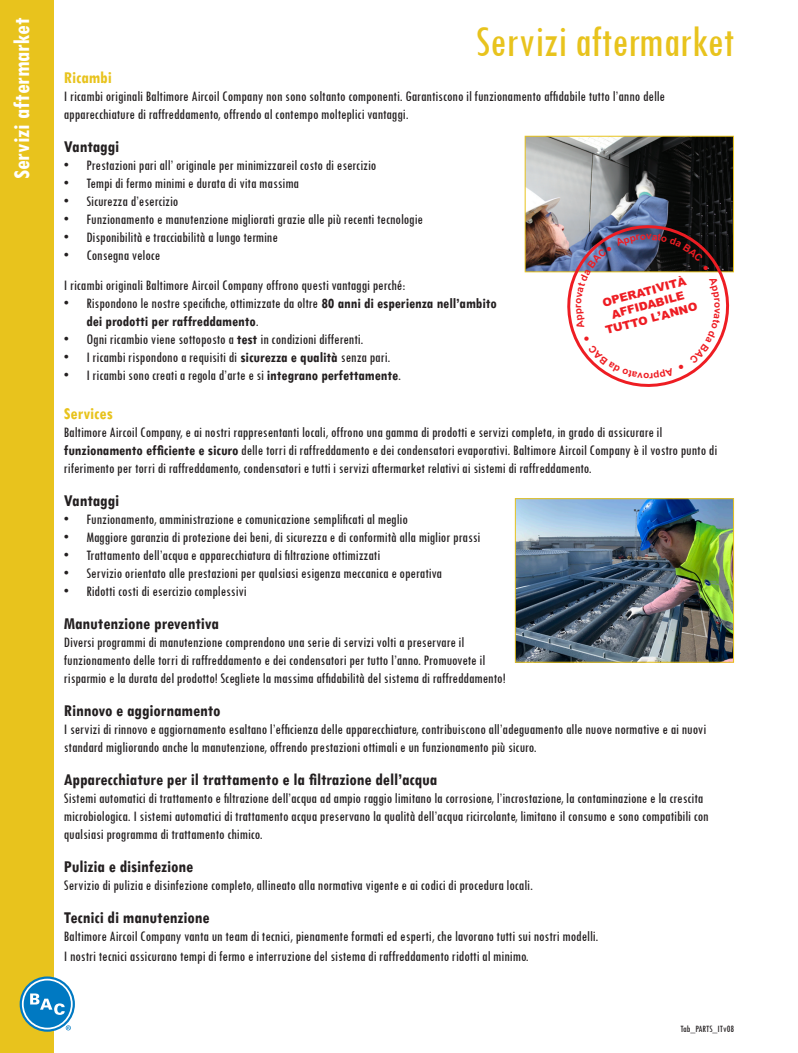
<style>
.page{position:relative;width:798px;height:1053px;background:#fff}
.page>*{position:absolute;margin:0;border:0;box-sizing:border-box;transform-origin:0 0}
.t1{font:condensed 45px "Tw Cen";color:#e8c31d}
.t2{font:700 condensed 23.75px "Tw Cen";color:#fff}
.t3{font:700 condensed 17.5px "Tw Cen";color:#231f20}
.t4{font:700 condensed 17.5px "Tw Cen";color:#e8c31d}
.t5{font:condensed 15px/18px "Tw Cen";color:#231f20}
.t6{font:700 condensed 15px/18px "Tw Cen";color:#231f20}
.t7{font:900 11.38px/13.8px "Arial";color:#ee1d23;text-align:center}
.t8{font:condensed 10px "Tw Cen";color:#231f20}
.t9{font:700 9.88px "Arial";color:#ee1d23}
.s1{font-weight:400}
.s2{font-weight:700}
</style>
<div class="page">
<div style="left:0;top:0;width:53px;height:1052px;background:#e8c31d"></div>
<svg style="left:20px;top:976px;width:55px;height:55px"></svg>
<svg style="left:22px;top:978px;width:51px;height:51px"></svg>
<div style="left:24px;top:980px;width:47px;height:47px;background:#0079c2;border-radius:50%"></div>
<svg style="left:30px;top:993px;width:35px;height:21px"></svg>
<svg style="left:66px;top:1025px;width:5px;height:5px"></svg>
<img style="left:526px;top:138px;width:205px;height:132px">
<div style="left:524px;top:136px;width:209px;height:136px;border:1px solid #e8c31d"></div>
<img style="left:517px;top:500px;width:214px;height:160px">
<div style="left:515px;top:498px;width:218px;height:164px;border:1px solid #e8c31d"></div>
<svg style="left:556px;top:214px;width:178px;height:173px"></svg>
<p class="t2" style="left:7px;top:179px;width:163px;rotate:-90deg">Servizi aftermarket</p>
<p class="t1" style="left:475px;top:15px;width:260px">Servizi aftermarket</p>
<p class="t4" style="left:64px;top:67px;width:50px">Ricambi</p>
<p class="t5" style="left:64px;top:87px;width:602px">I ricambi originali Baltimore Aircoil Company non sono soltanto componenti. Garantiscono il funzionamento affidabile tutto l’anno delle apparecchiature di raffreddamento, offrendo al contempo molteplici vantaggi.</p>
<p class="t3" style="left:64px;top:136px;width:57px">Vantaggi</p>
<p class="t5" style="left:64px;top:156px;width:314px">• Prestazioni pari all’ originale per minimizzareil costo di esercizio</p>
<p class="t5" style="left:64px;top:174px;width:237px">• Tempi di fermo minimi e durata di vita massima</p>
<p class="t5" style="left:64px;top:192px;width:116px">• Sicurezza d’esercizio</p>
<p class="t5" style="left:64px;top:210px;width:360px">• Funzionamento e manutenzione migliorati grazie alle più recenti tecnologie</p>
<p class="t5" style="left:64px;top:228px;width:215px">• Disponibilità e tracciabilità a lungo termine</p>
<p class="t5" style="left:64px;top:246px;width:98px">• Consegna veloce</p>
<p class="t5" style="left:64px;top:276px;width:343px">I ricambi originali Baltimore Aircoil Company offrono questi vantaggi perché:</p>
<p class="t6" style="left:86px;top:294px;width:412px;text-indent:-22px"><span class="s1">• Rispondono le nostre specifiche, ottimizzate da oltre</span> 80 anni di esperienza nell’ambito dei prodotti per raffreddamento<span class="s1">.</span></p>
<p class="t5" style="left:64px;top:330px;width:301px">• Ogni ricambio viene sottoposto a <span class="s2">test</span> in condizioni differenti.</p>
<p class="t5" style="left:64px;top:348px;width:328px">• I ricambi rispondono a requisiti di <span class="s2">sicurezza e qualità</span> senza pari.</p>
<p class="t5" style="left:64px;top:366px;width:338px">• I ricambi sono creati a regola d’arte e si <span class="s2">integrano perfettamente</span>.</p>
<p class="t4" style="left:64px;top:403px;width:50px">Services</p>
<p class="t5" style="left:64px;top:423px;width:654px">Baltimore Aircoil Company, e ai nostri rappresentanti locali, offrono una gamma di prodotti e servizi completa, in grado di assicurare il <span class="s2">funzionamento efficiente e sicuro</span> delle torri di raffreddamento e dei condensatori evaporativi. Baltimore Aircoil Company è il vostro punto di riferimento per torri di raffreddamento, condensatori e tutti i servizi aftermarket relativi ai sistemi di raffreddamento.</p>
<p class="t3" style="left:64px;top:490px;width:57px">Vantaggi</p>
<p class="t5" style="left:64px;top:510px;width:345px">• Funzionamento, amministrazione e comunicazione semplificati al meglio</p>
<p class="t5" style="left:64px;top:528px;width:418px">• Maggiore garanzia di protezione dei beni, di sicurezza e di conformità alla miglior prassi</p>
<p class="t5" style="left:64px;top:546px;width:318px">• Trattamento dell’acqua e apparecchiatura di filtrazione ottimizzati</p>
<p class="t5" style="left:64px;top:564px;width:379px">• Servizio orientato alle prestazioni per qualsiasi esigenza meccanica e operativa</p>
<p class="t5" style="left:64px;top:582px;width:184px">• Ridotti costi di esercizio complessivi</p>
<p class="t3" style="left:64px;top:613px;width:157px">Manutenzione preventiva</p>
<p class="t5" style="left:64px;top:633px;width:443px">Diversi programmi di manutenzione comprendono una serie di servizi volti a preservare il funzionamento delle torri di raffreddamento e dei condensatori per tutto l’anno. Promuovete il risparmio e la durata del prodotto! Scegliete la massima affidabilità del sistema di raffreddamento!</p>
<p class="t3" style="left:64px;top:700px;width:158px">Rinnovo e aggiornamento</p>
<p class="t5" style="left:64px;top:720px;width:643px">I servizi di rinnovo e aggiornamento esaltano l’efficienza delle apparecchiature, contribuiscono all’adeguamento alle nuove normative e ai nuovi standard migliorando anche la manutenzione, offrendo prestazioni ottimali e un funzionamento più sicuro.</p>
<p class="t3" style="left:64px;top:769px;width:375px">Apparecchiature per il trattamento e la filtrazione dell’acqua</p>
<p class="t5" style="left:64px;top:789px;width:646px">Sistemi automatici di trattamento e filtrazione dell’acqua ad ampio raggio limitano la corrosione, l’incrostazione, la contaminazione e la crescita microbiologica. I sistemi automatici di trattamento acqua preservano la qualità dell’acqua ricircolante, limitano il consumo e sono compatibili con qualsiasi programma di trattamento chimico.</p>
<p class="t3" style="left:64px;top:856px;width:131px">Pulizia e disinfezione</p>
<p class="t5" style="left:64px;top:876px;width:470px">Servizio di pulizia e disinfezione completo, allineato alla normativa vigente e ai codici di procedura locali.</p>
<p class="t3" style="left:64px;top:907px;width:147px">Tecnici di manutenzione</p>
<p class="t5" style="left:64px;top:926px;width:536px;line-height:19.5px">Baltimore Aircoil Company vanta un team di tecnici, pienamente formati ed esperti, che lavorano tutti sui nostri modelli.<br>I nostri tecnici assicurano tempi di fermo e interruzione del sistema di raffreddamento ridotti al minimo.</p>
<p class="t7" style="left:596px;top:297px;width:96px;rotate:-15deg">OPERATIVITÀ<br>AFFIDABILE<br>TUTTO L’ANNO</p>
<p class="t9" style="left:571px;top:308px;width:5px;rotate:-90deg">r</p>
<p class="t8" style="left:680px;top:1022px;width:55px">Tab_PARTS_ITv08</p>
</div>
